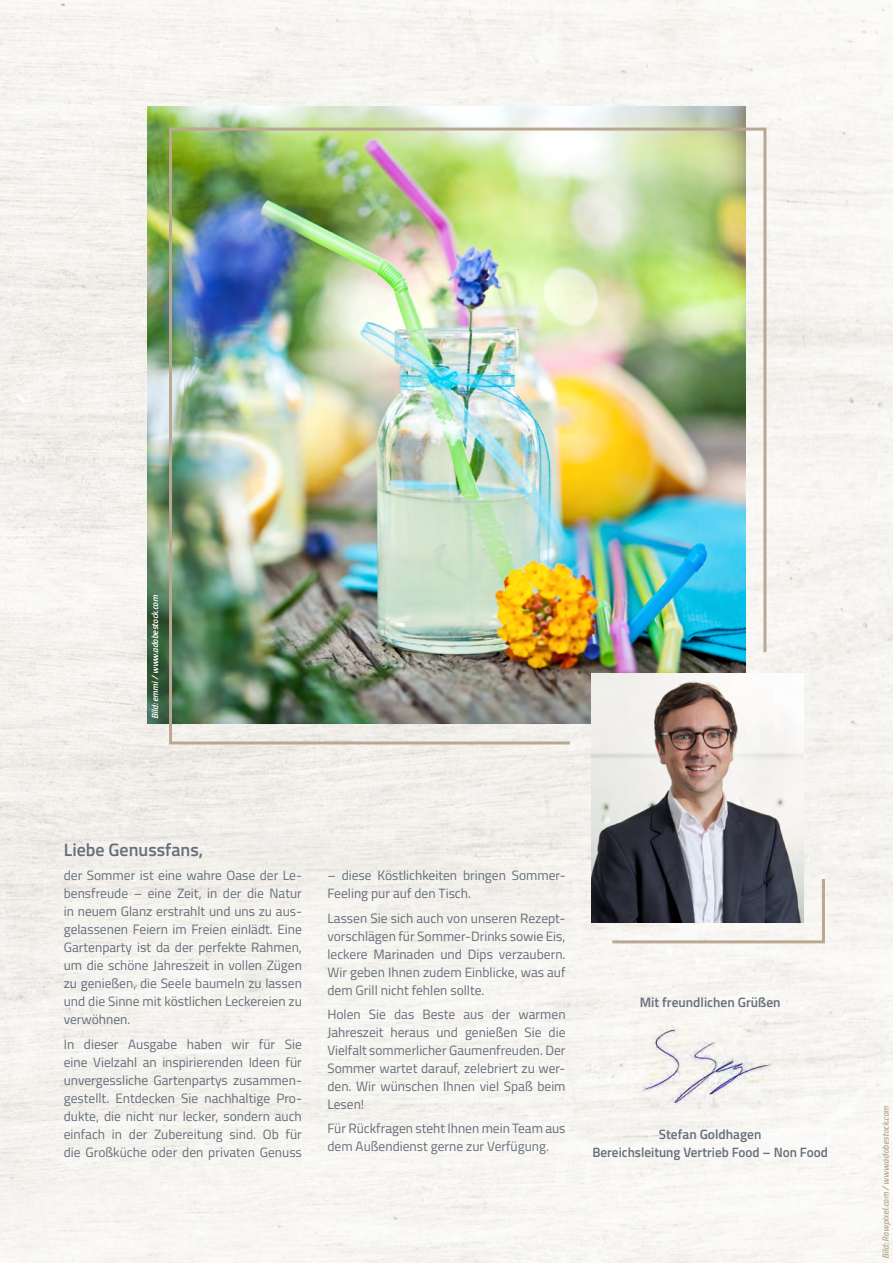
<style>
.page{position:relative;width:893px;height:1263px;background:#fff}
.page>*{position:absolute;margin:0;border:0;box-sizing:border-box;transform-origin:0 0}
.t1{font:600 18px "Titillium Web";color:#656e7a}
.t2{font:13.5px/18px "Titillium Web";color:#656e7a;text-align:justify}
.t3{font:600 13.5px/18px "Titillium Web";color:#656e7a;text-align:center}
.t4{font:italic 600 9px "Titillium Web";color:#b9a892}
.t5{font:italic 600 9px "Titillium Web";color:#fff}
</style>
<div class="page">
<img style="left:0;top:0;width:893px;height:1263px">
<img style="left:148px;top:106px;width:597px;height:617px">
<img style="left:168px;top:126px;width:600px;height:620px">
<img style="left:591px;top:673px;width:213px;height:249px">
<svg style="left:609px;top:876px;width:217px;height:69px"></svg>
<img style="left:636px;top:1025px;width:148px;height:83px">
<p class="t5" style="left:148px;top:719px;width:125px;rotate:-90deg">Bild: emmi / www.adobestock.com</p>
<h1 class="t1" style="left:64px;top:836px;width:141px">Liebe Genussfans,</h1>
<p class="t2" style="left:64px;top:866px;width:240px">der Sommer ist eine wahre Oase der Le&shy;bensfreude – eine Zeit, in der die Natur in neuem Glanz erstrahlt und uns zu aus&shy;gelassenen Feiern im Freien einlädt. Eine Gartenparty ist da der perfekte Rahmen, um die schöne Jahreszeit in vollen Zügen zu genießen, die Seele baumeln zu lassen und die Sinne mit köstlichen Leckereien zu verwöhnen.</p>
<p class="t2" style="left:64px;top:1034px;width:240px">In dieser Ausgabe haben wir für Sie eine Vielzahl an inspirierenden Ideen für unvergessliche Gartenpartys zusammen&shy;gestellt. Entdecken Sie nachhaltige Pro&shy;dukte, die nicht nur lecker, sondern auch einfach in der Zubereitung sind. Ob für die Großküche oder den privaten Genuss</p>
<p class="t2" style="left:327px;top:866px;width:240px">– diese Köstlichkeiten bringen Sommer-<br>Feeling pur auf den Tisch.</p>
<p class="t2" style="left:327px;top:908px;width:240px">Lassen Sie sich auch von unseren Rezept&shy;vorschlägen für Sommer-Drinks sowie Eis, leckere Marinaden und Dips verzaubern.<br>Wir geben Ihnen zudem Einblicke, was auf dem Grill nicht fehlen sollte.</p>
<p class="t2" style="left:327px;top:1004px;width:240px">Holen Sie das Beste aus der warmen Jahreszeit heraus und genießen Sie die Vielfalt sommerlicher Gaumenfreuden. Der Sommer wartet darauf, zelebriert zu wer&shy;den. Wir wünschen Ihnen viel Spaß beim Lesen!</p>
<p class="t2" style="left:327px;top:1119px;width:240px">Für Rückfragen steht Ihnen mein Team aus dem Außendienst gerne zur Verfügung.</p>
<p class="t3" style="left:640px;top:993px;width:142px">Mit freundlichen Grüßen</p>
<p class="t3" style="left:592px;top:1124px;width:237px">Stefan Goldhagen<br>Bereichsleitung Vertrieb Food – Non Food</p>
<p class="t4" style="left:879px;top:1259px;width:154px;rotate:-90deg">Bild: Rawpixel.com / www.adobestock.com</p>
</div>
